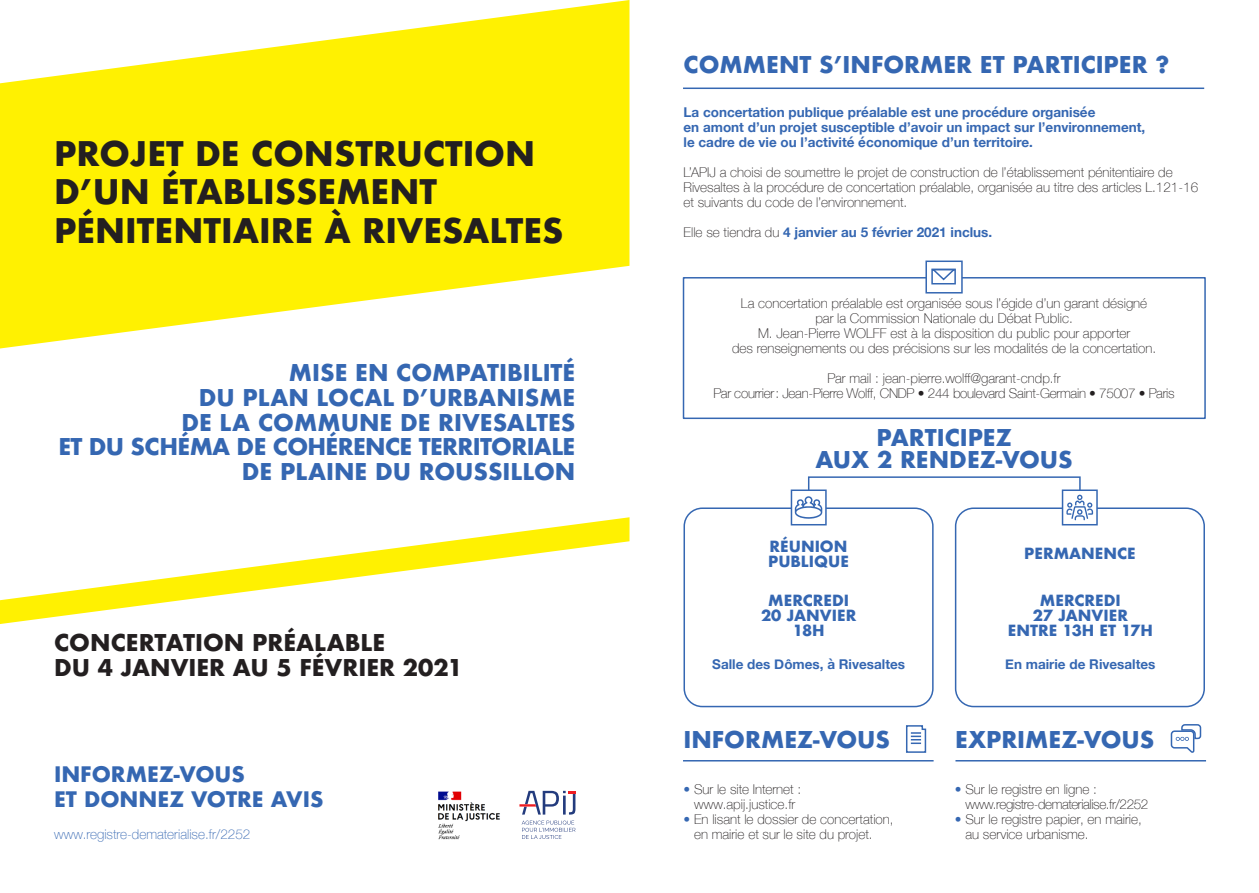
<style>
.page{position:relative;width:1259px;height:893px;background:#fff}
.page>*{position:absolute;margin:0;border:0;box-sizing:border-box;transform-origin:0 0}
.t1{font:700 33px/38.8px "Futura";color:#231f20}
.t2{font:700 22.5px/24.8px "Futura";color:#3567b2;text-align:center}
.t3{font:700 22.5px "Futura";color:#231f20}
.t4{font:700 20.85px/24.8px "Futura";color:#3567b2}
.t5{font:700 15px/15px "Futura";color:#3567b2;text-align:center}
.t6{font:100 13.5px/15px "Helvetica Neue";color:#231f20}
.t7{font:700 13.5px/15px "Helvetica Neue";color:#3567b2}
.t8{font:100 13.5px "Helvetica Neue";letter-spacing:-.02em;color:#231f20}
.t9{font:100 13.5px/15px "Helvetica Neue";letter-spacing:-.03em;color:#231f20}
.t10{font:100 13.5px "Helvetica Neue";color:#3567b2}
.s1{font-weight:100;color:#231f20}
.s2{color:#3567b2}
</style>
<div class="page">
<div style="left:683px;top:277px;width:522px;height:142px;border:2px solid #3567b2"></div>
<div style="left:683px;top:507px;width:250px;height:200px;border:2px solid #3567b2;border-radius:18px"></div>
<div style="left:955px;top:507px;width:250px;height:200px;border:2px solid #3567b2;border-radius:18px"></div>
<hr style="left:683px;top:88px;width:521px;height:1px;background:#3567b2">
<div style="left:808px;top:476px;width:272px;height:15px;border:2px solid #3567b2"></div>
<hr style="left:683px;top:760px;width:250px;height:1px;background:#3567b2">
<hr style="left:955px;top:760px;width:251px;height:1px;background:#3567b2">
<svg style="left:1170px;top:724px;width:32px;height:38px"></svg>
<svg style="left:906px;top:725px;width:21px;height:28px"></svg>
<div style="left:925px;top:261px;width:37px;height:33px;background:#fff;border:2px solid #3567b2"></div>
<div style="left:931px;top:269px;width:25px;height:15px;border:2px solid #3567b2"></div>
<svg style="left:931px;top:268px;width:25px;height:13px"></svg>
<div style="left:790px;top:489px;width:36px;height:36px;background:#fff;border:2px solid #3567b2"></div>
<div style="left:1061px;top:489px;width:36px;height:36px;background:#fff;border:2px solid #3567b2"></div>
<svg style="left:795px;top:496px;width:27px;height:23px"></svg>
<svg style="left:1066px;top:495px;width:27px;height:25px"></svg>
<svg style="left:0;top:517px;width:629px;height:107px"></svg>
<svg style="left:521px;top:821px;width:54px;height:18px"></svg>
<svg style="left:519px;top:791px;width:56px;height:24px"></svg>
<svg style="left:0;top:0;width:629px;height:348px;fill:#fff101"></svg>
<img style="left:438px;top:791px;width:62px;height:49px">
<p class="t1" style="left:54px;top:134px;width:511px">PROJET DE CONSTRUCTION<br>D’UN ÉTABLISSEMENT<br>PÉNITENTIAIRE À RIVESALTES</p>
<p class="t2" style="left:58px;top:360px;width:518px;text-align:right">MISE EN COMPATIBILITÉ<br>DU PLAN LOCAL D’URBANISME<br>DE LA COMMUNE DE RIVESALTES<br>ET DU SCHÉMA DE COHÉRENCE TERRITORIALE<br>DE PLAINE DU ROUSSILLON</p>
<p class="t3" style="left:54px;top:626px;width:333px">CONCERTATION PRÉALABLE</p>
<p class="t3" style="left:54px;top:652px;width:410px">DU 4 JANVIER AU 5 FÉVRIER 2021</p>
<p class="t4" style="left:54px;top:762px;width:271px">INFORMEZ-VOUS<br>ET DONNEZ VOTRE AVIS</p>
<p class="t10" style="left:54px;top:824px;width:198px">www.registre-dematerialise.fr/2252</p>
<p class="t2" style="left:683px;top:52px;width:487px">COMMENT S’INFORMER ET PARTICIPER ?</p>
<p class="t7" style="left:683px;top:105px;width:463px">La concertation publique préalable est une procédure organisée<br>en amont d’un projet susceptible d’avoir un impact sur l’environnement, le cadre de vie ou l’activité économique d’un territoire.</p>
<p class="t6" style="left:683px;top:164px;width:516px">L’APIJ a choisi de soumettre le projet de construction de l’établissement pénitentiaire de<br>Rivesaltes à la procédure de concertation préalable, organisée au titre des articles L.121-16 et suivants du code de l’environnement.</p>
<p class="t7" style="left:683px;top:225px;width:310px"><span class="s1">Elle se tiendra du</span> 4 janvier au 5 février 2021 inclus.</p>
<p class="t6" style="left:741px;top:295px;width:408px">La concertation préalable est organisée sous l’égide d’un garant désigné</p>
<p class="t6" style="left:732px;top:310px;width:425px;text-align:center">par la Commission Nationale du Débat Public.<br>M. Jean-Pierre WOLFF est à la disposition du public pour apporter<br>des renseignements ou des précisions sur les modalités de la concertation.</p>
<p class="t6" style="left:827px;top:370px;width:234px">Par mail : jean-pierre.wolff@garant-cndp.fr</p>
<p class="t8" style="left:713px;top:383px;width:462px">Par courrier: Jean-Pierre Wolff, CNDP • 244 boulevard Saint-Germain • 75007 • Paris</p>
<p class="t2" style="left:815px;top:426px;width:259px;line-height:22.5px">PARTICIPEZ<br>AUX 2 RENDEZ-VOUS</p>
<p class="t5" style="left:769px;top:539px;width:79px">RÉUNION</p>
<p class="t5" style="left:768px;top:554px;width:82px">PUBLIQUE</p>
<p class="t5" style="left:761px;top:593px;width:97px">MERCREDI<br>20 JANVIER</p>
<p class="t5" style="left:792px;top:623px;width:34px">18H</p>
<p class="t7" style="left:712px;top:657px;width:194px">Salle des Dômes, à Rivesaltes</p>
<p class="t2" style="left:683px;top:727px;width:208px">INFORMEZ-VOUS</p>
<p class="t6" style="left:683px;top:781px;width:119px;text-align:center"><span class="s2">•</span> Sur le site Internet : www.apij.justice.fr</p>
<p class="t6" style="left:694px;top:811px;width:201px;text-indent:-11px"><span class="s2">•</span> En lisant le dossier de concertation, en mairie et sur le site du projet.</p>
<p class="t5" style="left:1024px;top:546px;width:113px">PERMANENCE</p>
<p class="t5" style="left:1040px;top:593px;width:82px">MERCREDI</p>
<p class="t5" style="left:1032px;top:608px;width:97px">27 JANVIER</p>
<p class="t5" style="left:1008px;top:623px;width:147px">ENTRE 13H ET 17H</p>
<p class="t7" style="left:1005px;top:657px;width:152px">En mairie de Rivesaltes</p>
<p class="t2" style="left:955px;top:727px;width:201px">EXPRIMEZ-VOUS</p>
<p class="t9" style="left:965px;top:781px;width:184px;text-indent:-11px"><span class="s2">•</span> Sur le registre en ligne : www.registre-dematerialise.fr/2252</p>
<p class="t6" style="left:965px;top:811px;width:178px;text-indent:-11px"><span class="s2">•</span> Sur le registre papier, en mairie, au service urbanisme.</p>
</div>
